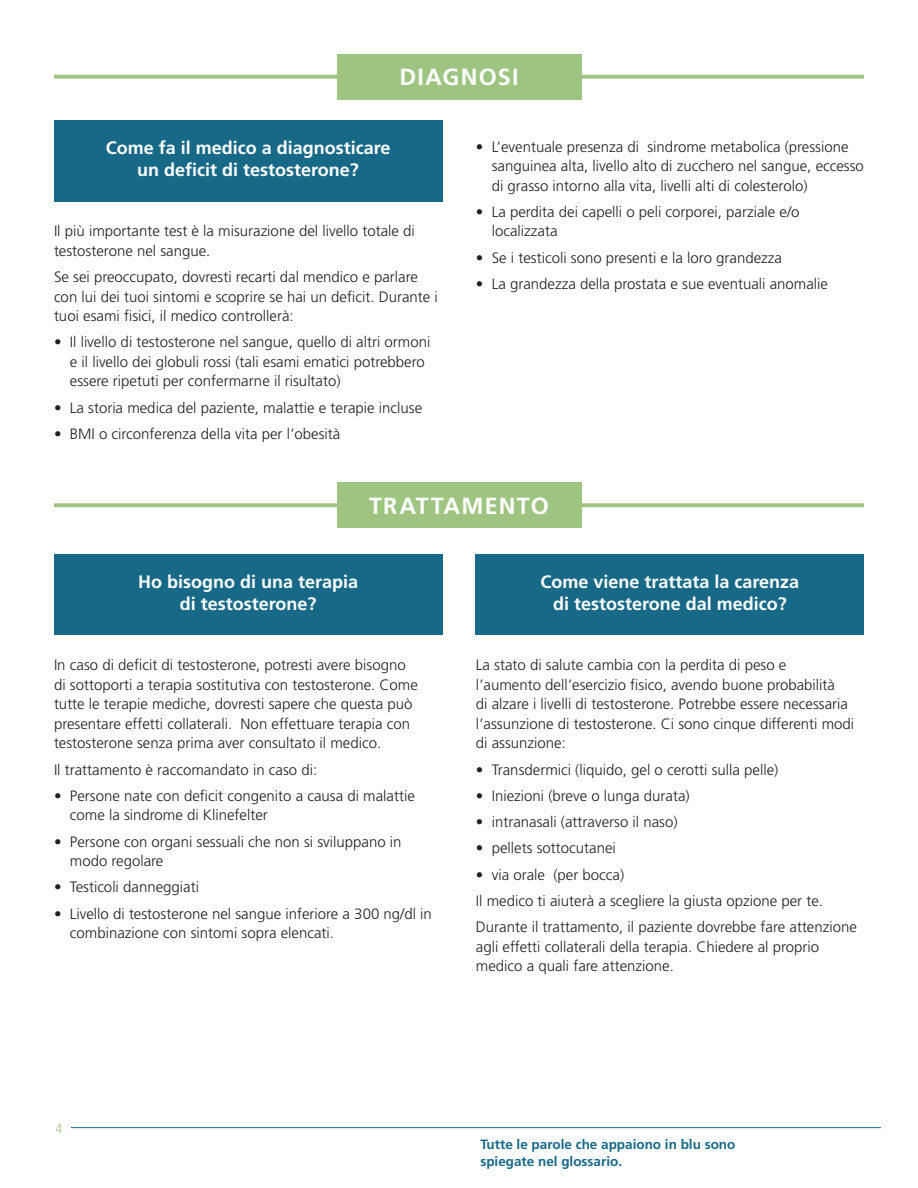
<style>
.page{position:relative;width:918px;height:1188px;background:#fff}
.page>*{position:absolute;margin:0;border:0;box-sizing:border-box;transform-origin:0 0}
.Header2{font:700 23.4px "Frutiger LT Pro";letter-spacing:.05em;color:#fff}
.Header3_NEW{font:700 18px/22.5px "Frutiger LT Pro";color:#fff;text-align:center}
.Body1{font:300 15px/19.5px "Frutiger LT Pro";color:#231f20}
.Body1-2{font:700 13.5px/16.5px "Frutiger LT Pro";color:#186887}
.t1{font:300 condensed 13.5px "Frutiger LT Pro";color:#9ec482}
</style>
<div class="page">
<hr style="left:71px;top:1127px;width:810px;height:1px;background:#186887">
<div style="left:54px;top:120px;width:388px;height:81px;background:#186887"></div>
<svg style="left:54px;top:75px;width:810px;height:4px;background:#a5c88b"></svg>
<div style="left:337px;top:54px;width:244px;height:45px;background:#9ec482"></div>
<svg style="left:54px;top:503px;width:810px;height:4px;background:#a5c88b"></svg>
<div style="left:337px;top:483px;width:244px;height:45px;background:#9ec482"></div>
<div style="left:54px;top:554px;width:388px;height:81px;background:#186887"></div>
<div style="left:476px;top:554px;width:388px;height:81px;background:#186887"></div>
<p class="Header2" style="left:399px;top:64px;width:121px">DIAGNOSI</p>
<p class="Header3_NEW" style="left:106px;top:136px;width:286px">Come fa il medico a diagnosticare un deficit di testosterone?</p>
<p class="Body1" style="left:54px;top:222px;width:362px">Il più importante test è la misurazione del livello totale di testosterone nel sangue.</p>
<p class="Body1" style="left:54px;top:267px;width:385px">Se sei preoccupato, dovresti recarti dal mendico e parlare con lui dei tuoi sintomi e scoprire se hai un deficit. Durante i tuoi esami fisici, il medico controllerà:</p>
<p class="Body1" style="left:70px;top:333px;width:362px;text-indent:-16px">• Il livello di testosterone nel sangue, quello di altri ormoni e il livello dei globuli rossi (tali esami ematici potrebbero essere ripetuti per confermarne il risultato)</p>
<p class="Body1" style="left:54px;top:398px;width:370px">• La storia medica del paziente, malattie e terapie incluse</p>
<p class="Body1" style="left:54px;top:424px;width:288px">• BMI o circonferenza della vita per l’obesità</p>
<p class="Body1" style="left:492px;top:137px;width:374px;text-indent:-16px">• L’eventuale presenza di sindrome metabolica (pressione sanguinea alta, livello alto di zucchero nel sangue, eccesso di grasso intorno alla vita, livelli alti di colesterolo)</p>
<p class="Body1" style="left:492px;top:202px;width:309px;text-indent:-16px">• La perdita dei capelli o peli corporei, parziale e/o localizzata</p>
<p class="Body1" style="left:476px;top:248px;width:308px">• Se i testicoli sono presenti e la loro grandezza</p>
<p class="Body1" style="left:476px;top:274px;width:354px">• La grandezza della prostata e sue eventuali anomalie</p>
<p class="Header2" style="left:369px;top:492px;width:181px">TRATTAMENTO</p>
<p class="Header3_NEW" style="left:138px;top:571px;width:222px">Ho bisogno di una terapia di testosterone?</p>
<p class="Header3_NEW" style="left:541px;top:571px;width:260px">Come viene trattata la carenza di testosterone dal medico?</p>
<p class="Body1" style="left:54px;top:656px;width:365px">In caso di deficit di testosterone, potresti avere bisogno di sottoporti a terapia sostitutiva con testosterone. Come tutte le terapie mediche, dovresti sapere che questa può presentare effetti collaterali. Non effettuare terapia con testosterone senza prima aver consultato il medico.</p>
<p class="Body1" style="left:54px;top:760px;width:265px">Il trattamento è raccomandato in caso di:</p>
<p class="Body1" style="left:70px;top:786px;width:347px;text-indent:-16px">• Persone nate con deficit congenito a causa di malattie come la sindrome di Klinefelter</p>
<p class="Body1" style="left:70px;top:832px;width:333px;text-indent:-16px">• Persone con organi sessuali che non si sviluppano in modo regolare</p>
<p class="Body1" style="left:54px;top:878px;width:147px">• Testicoli danneggiati</p>
<p class="Body1" style="left:70px;top:904px;width:364px;text-indent:-16px">• Livello di testosterone nel sangue inferiore a 300 ng/dl in combinazione con sintomi sopra elencati.</p>
<p class="Body1" style="left:476px;top:656px;width:380px">La stato di salute cambia con la perdita di peso e l’aumento dell’esercizio fisico, avendo buone probabilità<br>di alzare i livelli di testosterone. Potrebbe essere necessaria l’assunzione di testosterone. Ci sono cinque differenti modi di assunzione:</p>
<p class="Body1" style="left:476px;top:760px;width:304px">• Transdermici (liquido, gel o cerotti sulla pelle)</p>
<p class="Body1" style="left:476px;top:786px;width:215px">• Iniezioni (breve o lunga durata)</p>
<p class="Body1" style="left:476px;top:812px;width:203px">• intranasali (attraverso il naso)</p>
<p class="Body1" style="left:476px;top:839px;width:142px">• pellets sottocutanei</p>
<p class="Body1" style="left:476px;top:865px;width:150px">• via orale (per bocca)</p>
<p class="Body1" style="left:476px;top:891px;width:346px">Il medico ti aiuterà a scegliere la giusta opzione per te.</p>
<p class="Body1" style="left:476px;top:917px;width:383px">Durante il trattamento, il paziente dovrebbe fare attenzione agli effetti collaterali della terapia. Chiedere al proprio medico a quali fare attenzione.</p>
<p class="t1" style="left:56px;top:1120px;width:8px">4</p>
<p class="Body1-2" style="left:480px;top:1136px;width:257px">Tutte le parole che appaiono in blu sono spiegate nel glossario.</p>
</div>
